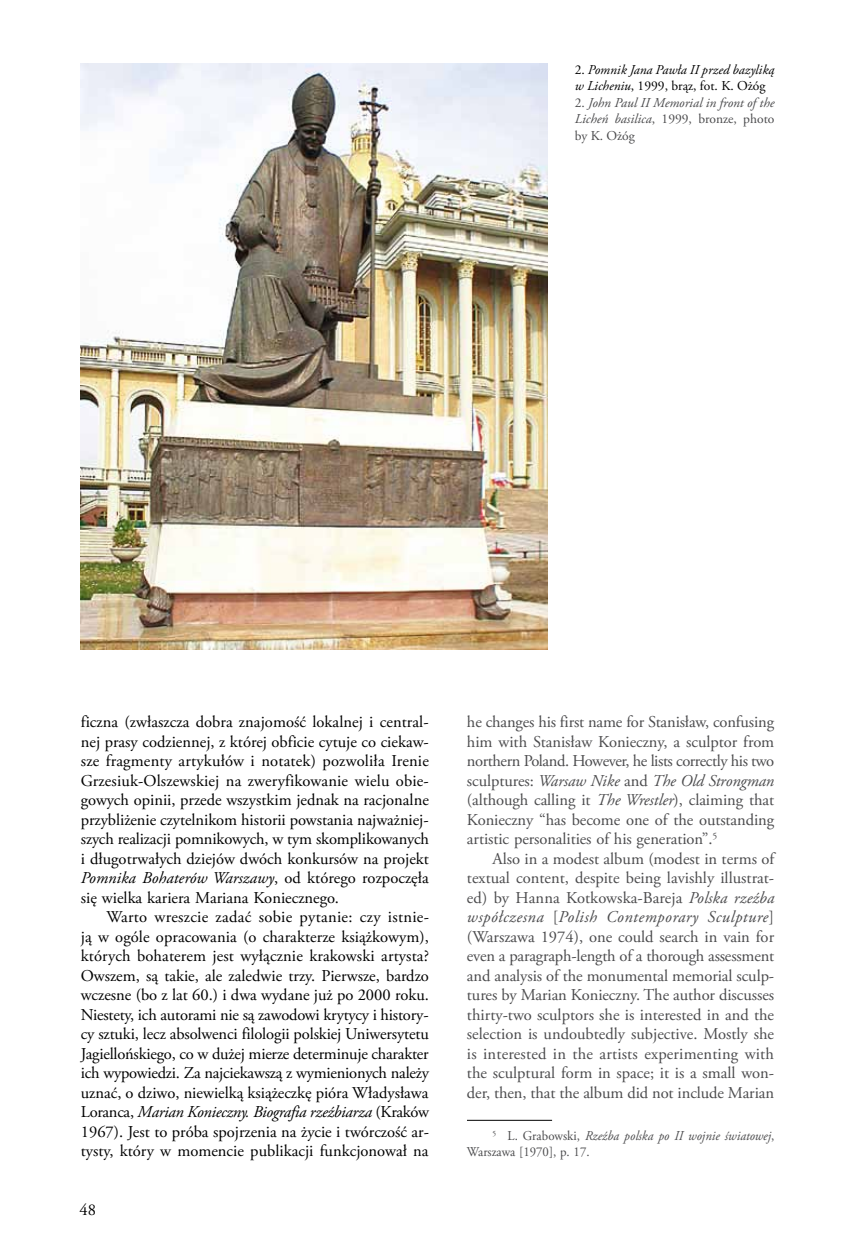
<style>
.page{position:relative;width:851px;height:1255px;background:#fff}
.page>*{position:absolute;margin:0;border:0;box-sizing:border-box;transform-origin:0 0}
.t1{font:16.5px/19.5px "Adobe Garamond Pro";color:#000;text-align:justify}
.t2{font:16.5px/19.5px "Adobe Garamond Pro";letter-spacing:-.005em;color:#4b4b4d;text-align:justify}
.t3{font:italic 13.5px/16.5px "Adobe Garamond Pro";color:#4b4b4d;text-align:justify}
.t4{font:13.5px/15.9px "Adobe Garamond Pro";color:#4b4b4d;scale:.95 1}
.t5{font:italic 13.5px/16.5px "Adobe Garamond Pro";color:#000}
.s1{font-style:normal}
.s2{font-style:italic}
</style>
<div class="page">
<hr style="left:467px;top:1119px;width:85px;height:1px;background:#000">
<img style="left:81px;top:64px;width:466px;height:585px">
<p class="t5" style="left:574px;top:61px;width:201px"><span class="s1">2.</span> Pomnik Jana Pawła II przed bazyliką w Licheniu<span class="s1">, 1999, brąz, fot. K. Ożóg</span></p>
<p class="t3" style="left:574px;top:94px;width:201px"><span class="s1">2.</span> John Paul II Memorial in front of the Licheń basilica<span class="s1">, 1999, bronze, photo by K. Ożóg</span></p>
<p class="t1" style="left:81px;top:712px;width:350px">ficzna (zwłaszcza dobra znajomość lokalnej i central&shy;nej prasy codziennej, z której obficie cytuje co ciekaw&shy;sze fragmenty artykułów i notatek) pozwoliła Irenie Grzesiuk-Olszewskiej na zweryfikowanie wielu obie&shy;gowych opinii, przede wszystkim jednak na racjonalne przybliżenie czytelnikom historii powstania najważniej&shy;szych realizacji pomnikowych, w tym skomplikowanych i długotrwałych dziejów dwóch konkursów na projekt <span class="s2">Pomnika Bohaterów Warszawy</span>, od którego rozpoczęła się wielka kariera Mariana Koniecznego.</p>
<p class="t1" style="left:81px;top:907px;width:350px;text-indent:26px">Warto wreszcie zadać sobie pytanie: czy istnie&shy;ją w ogóle opracowania (o charakterze książkowym), których bohaterem jest wyłącznie krakowski artysta?<br>Owszem, są takie, ale zaledwie trzy. Pierwsze, bardzo wczesne (bo z lat 60.) i dwa wydane już po 2000 roku.<br>Niestety, ich autorami nie są zawodowi krytycy i history&shy;cy sztuki, lecz absolwenci filologii polskiej Uniwersytetu Jagiellońskiego, co w dużej mierze determinuje charakter ich wypowiedzi. Za najciekawszą z wymienionych należy uznać, o dziwo, niewielką książeczkę pióra Władysława Loranca, <span class="s2">Marian Konieczny. Biografia rzeźbiarza</span> (Kraków 1967). Jest to próba spojrzenia na życie i twórczość ar&shy;tysty, który w momencie publikacji funkcjonował na</p>
<p class="t1" style="left:79px;top:1200px;width:18px">48</p>
<p class="t2" style="left:467px;top:712px;width:309px">he changes his first name for Stanisław, confusing him with Stanisław Konieczny, a sculptor from northern Poland. However, he lists correctly his two sculptures: <span class="s2">Warsaw Nike</span> and <span class="s2">The Old Strongman </span>(although calling it <span class="s2">The Wrestler</span>), claiming that Konieczny “has become one of the outstanding artistic personalities of his generation”.<sup>5</sup></p>
<p class="t2" style="left:467px;top:849px;width:309px;text-indent:26px">Also in a modest album (modest in terms of textual content, despite being lavishly illustrat&shy;ed) by Hanna Kotkowska-Bareja <span class="s2">Polska rzeźba współczesna</span> [<span class="s2">Polish Contemporary Sculpture</span>] (Warszawa 1974), one could search in vain for even a paragraph-length of a thorough assessment and analysis of the monumental memorial sculp&shy;tures by Marian Konieczny. The author discusses thirty-two sculptors she is interested in and the selection is undoubtedly subjective. Mostly she is interested in the artists experimenting with the sculptural form in space; it is a small won&shy;der, then, that the album did not include Marian</p>
<p class="t4" style="left:467px;top:1128px;width:325px;text-indent:26px"><sup>5</sup> L. Grabowski, <span class="s2">Rzeźba polska po II wojnie światowej</span>,<br>Warszawa [1970], p. 17.</p>
</div>
